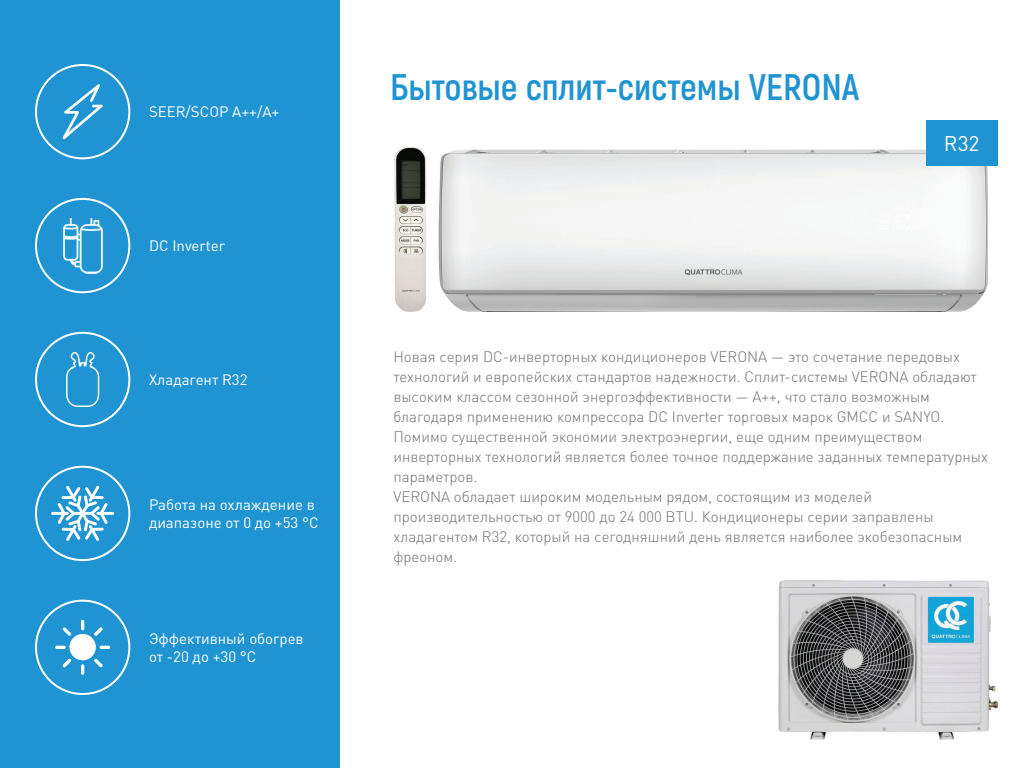
<style>
.page{position:relative;width:1024px;height:768px;background:#fff}
.page>*{position:absolute;margin:0;border:0;box-sizing:border-box;transform-origin:0 0}
.t1{font:700 37px "Akrobat";color:#2094d2}
.t2{font:21px "DIN Pro";color:#fff}
.t3{font:300 15px/20px "DIN Pro";color:#707070}
.t4{font:15px/18px "DIN Pro";color:#fff}
</style>
<div class="page">
<img style="left:439px;top:150px;width:549px;height:161px">
<div style="left:0;top:0;width:340px;height:768px;background:#2094d2"></div>
<div style="left:35px;top:64px;width:95px;height:95px;border:2px solid #fff;border-radius:50%"></div>
<div style="left:35px;top:198px;width:95px;height:95px;border:2px solid #fff;border-radius:50%"></div>
<div style="left:35px;top:332px;width:95px;height:95px;border:2px solid #fff;border-radius:50%"></div>
<div style="left:35px;top:466px;width:95px;height:95px;border:2px solid #fff;border-radius:50%"></div>
<div style="left:35px;top:600px;width:95px;height:95px;border:2px solid #fff;border-radius:50%"></div>
<svg style="left:63px;top:84px;width:40px;height:55px"></svg>
<hr style="left:96px;top:512px;width:18px;height:3px;background:#fff">
<hr style="left:51px;top:512px;width:18px;height:3px;background:#fff">
<svg style="left:58px;top:486px;width:50px;height:55px"></svg>
<div style="left:69px;top:634px;width:27px;height:26px;background:#fff;border-radius:50%"></div>
<svg style="left:81px;top:620px;width:3px;height:10px"></svg>
<svg style="left:81px;top:664px;width:3px;height:11px"></svg>
<svg style="left:100px;top:646px;width:10px;height:3px"></svg>
<svg style="left:55px;top:646px;width:11px;height:3px"></svg>
<svg style="left:63px;top:627px;width:8px;height:9px"></svg>
<svg style="left:94px;top:659px;width:9px;height:8px"></svg>
<svg style="left:63px;top:659px;width:8px;height:8px"></svg>
<svg style="left:94px;top:627px;width:9px;height:9px"></svg>
<img style="left:63px;top:218px;width:40px;height:55px">
<svg style="left:66px;top:352px;width:33px;height:55px"></svg>
<div style="left:927px;top:120px;width:71px;height:46px;background:#2094d2"></div>
<img style="left:394px;top:147px;width:33px;height:165px">
<img style="left:778px;top:580px;width:220px;height:160px">
<p class="t4" style="left:149px;top:102px;width:132px">SEER/SCOP A++/A+</p>
<p class="t4" style="left:149px;top:236px;width:77px">DC Inverter</p>
<p class="t4" style="left:149px;top:370px;width:100px">Хладагент R32</p>
<p class="t4" style="left:149px;top:495px;width:171px">Работа на охлаждение в диапазоне от 0 до +53 °C</p>
<p class="t4" style="left:149px;top:629px;width:156px">Эффективный обогрев от -20 до +30 °C</p>
<h1 class="t1" style="left:390px;top:64px;width:471px">Бытовые сплит-системы VERONA</h1>
<h2 class="t2" style="left:944px;top:129px;width:37px">R32</h2>
<p class="t3" style="left:393px;top:346px;width:596px">Новая серия DC-инверторных кондиционеров VERONA — это сочетание передовых технологий и европейских стандартов надежности. Сплит-системы VERONA обладают высоким классом сезонной энергоэффективности — A++, что стало возможным благодаря применению компрессора DC Inverter торговых марок GMCC и SANYO.<br>Помимо существенной экономии электроэнергии, еще одним преимуществом инверторных технологий является более точное поддержание заданных температурных параметров.<br>VERONA обладает широким модельным рядом, состоящим из моделей производительностью от 9000 до 24 000 BTU. Кондиционеры серии заправлены хладагентом R32, который на сегодняшний день является наиболее экобезопасным фреоном.</p>
</div>
